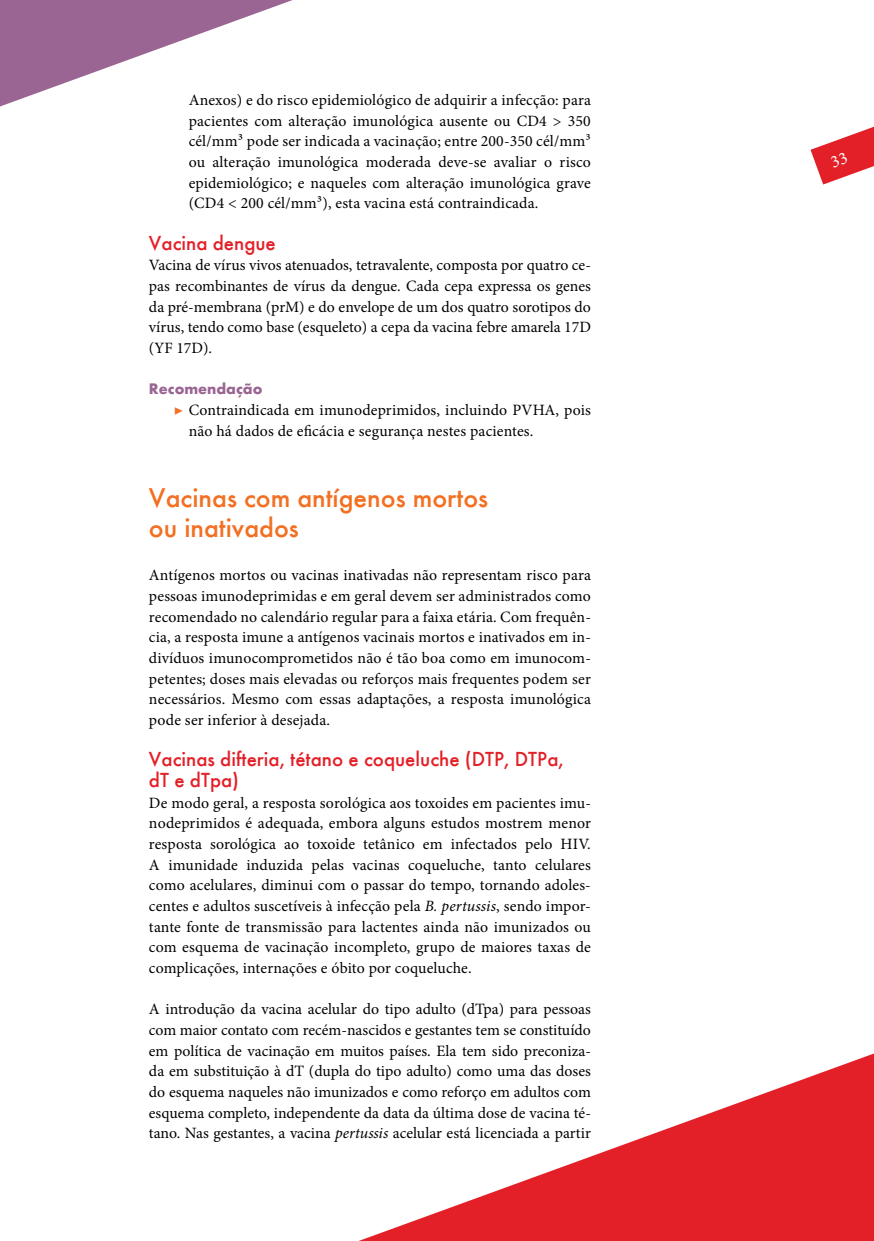
<style>
.page{position:relative;width:874px;height:1241px;background:#fff}
.page>*{position:absolute;margin:0;border:0;box-sizing:border-box;transform-origin:0 0}
.t1{font:500 28px/29.8px "Futura";color:#f36f21}
.t2{font:500 21px/20.7px "Futura";color:#e31f27}
.t3{font:15.75px/20.7px "Minion Pro";letter-spacing:.01em;color:#000;text-align:justify}
.t4{font:700 15.75px "Futura";color:#9a6592}
.s1{color:#f36f21}
.s2{font-style:italic}
</style>
<div class="page">
<svg style="left:0;top:0;width:293px;height:107px"></svg>
<svg style="left:361px;top:1054px;width:512px;height:186px"></svg>
<svg style="left:810px;top:127px;width:63px;height:57px"></svg>
<p class="t3" style="left:189px;top:90px;width:403px">Anexos) e do risco epidemiológico de adquirir a infecção: para pacientes com alteração imunológica ausente ou CD4 &gt; 350 cél/mm³ pode ser indicada a vacinação; entre 200-350 cél/mm³ ou alteração imunológica moderada deve-se avaliar o risco epidemiológico; e naqueles com alteração imunológica grave (CD4 &lt; 200 cél/mm³), esta vacina está contraindicada.</p>
<h2 class="t2" style="left:149px;top:232px;width:128px">Vacina dengue</h2>
<p class="t3" style="left:149px;top:255px;width:443px">Vacina de vírus vivos atenuados, tetravalente, composta por quatro ce&shy;pas recombinantes de vírus da dengue. Cada cepa expressa os genes da pré -membrana (prM) e do envelope de um dos quatro sorotipos do vírus, tendo como base (esqueleto) a cepa da vacina febre amarela 17D (YF 17D).</p>
<p class="t4" style="left:149px;top:379px;width:115px">Recomendação</p>
<p class="t3" style="left:189px;top:399px;width:403px;text-indent:-15px"><span class="s1">▶</span> Contraindicada em imunodeprimidos, incluindo PVHA, pois não há dados de eficácia e segurança nestes pacientes.</p>
<h1 class="t1" style="left:149px;top:482px;width:340px">Vacinas com antígenos mortos ou inativados</h1>
<p class="t3" style="left:149px;top:565px;width:443px">Antígenos mortos ou vacinas inativadas não representam risco para pessoas imunodeprimidas e em geral devem ser administrados como recomendado no calendário regular para a faixa etária. Com frequên&shy;cia, a resposta imune a antígenos vacinais mortos e inativados em in&shy;divíduos imunocomprometidos não é tão boa como em imunocom&shy;petentes; doses mais elevadas ou reforços mais frequentes podem ser necessários. Mesmo com essas adaptações, a resposta imunológica pode ser inferior à desejada.</p>
<h2 class="t2" style="left:149px;top:748px;width:416px">Vacinas difteria, tétano e coqueluche (DTP, DTPa, dT e dTpa)</h2>
<p class="t3" style="left:149px;top:792px;width:443px">De modo geral, a resposta sorológica aos toxoides em pacientes imu&shy;nodeprimidos é adequada, embora alguns estudos mostrem menor resposta sorológica ao toxoide tetânico em infectados pelo HIV.<br>A imunidade induzida pelas vacinas coqueluche, tanto celulares como acelulares, diminui com o passar do tempo, tornando adoles&shy;centes e adultos suscetíveis à infecção pela <span class="s2">B. pertussis</span>, sendo impor&shy;tante fonte de transmissão para lactentes ainda não imunizados ou com esquema de vacinação incompleto, grupo de maiores taxas de complicações, internações e óbito por coqueluche.</p>
<p class="t3" style="left:149px;top:998px;width:443px">A introdução da vacina acelular do tipo adulto (dTpa) para pessoas com maior contato com recém-nascidos e gestantes tem se constituído em política de vacinação em muitos países. Ela tem sido preconiza&shy;da em substituição à dT (dupla do tipo adulto) como uma das doses do esquema naqueles não imunizados e como reforço em adultos com esquema completo, independente da data da última dose de vacina té&shy;tano. Nas gestantes, a vacina <span class="s2">pertussis</span> acelular está licenciada a partir</p>
</div>
